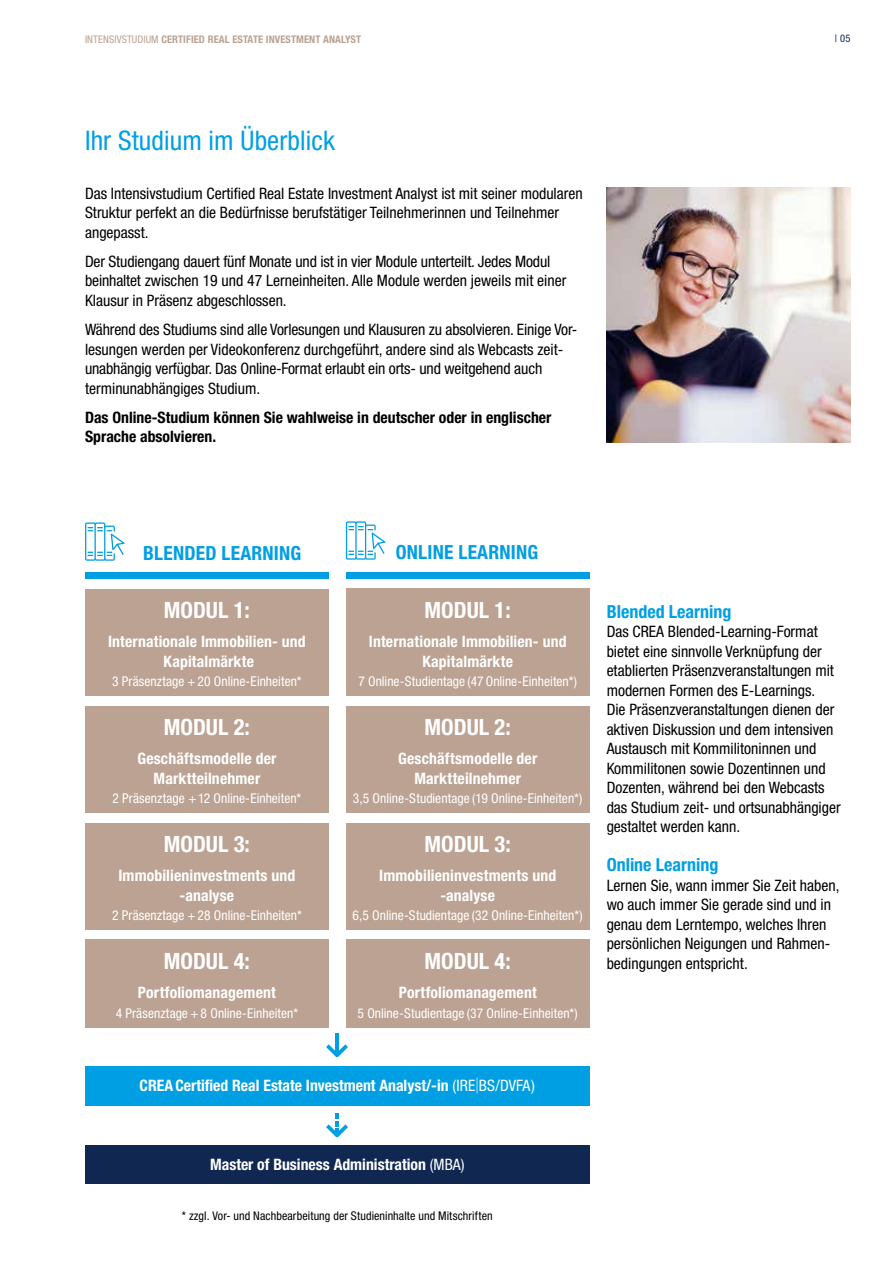
<style>
.page{position:relative;width:893px;height:1263px;background:#fff}
.page>*{position:absolute;margin:0;border:0;box-sizing:border-box;transform-origin:0 0}
.t1{font:condensed 27px "Helvetica Neue LT Pro";letter-spacing:.005em;color:#009fe3}
.t2{font:700 condensed 22.5px "Helvetica Neue LT Pro";color:#fff}
.t3{font:700 condensed 19.5px "Helvetica Neue LT Pro";letter-spacing:.01em;color:#009fe3}
.t4{font:700 condensed 18px "Helvetica Neue LT Pro";color:#009fe3}
.t5{font:condensed 15.75px/19.5px "Helvetica Neue LT Pro";color:#000}
.t6{font:700 condensed 15.75px/19.5px "Helvetica Neue LT Pro";letter-spacing:.01em;color:#fff;text-align:center}
.t7{font:700 condensed 15.75px/19.5px "Helvetica Neue LT Pro";color:#000}
.t8{font:condensed 13.5px "Helvetica Neue LT Pro";color:#fff}
.t9{font:condensed 12px "Helvetica Neue LT Pro";letter-spacing:.005em;color:#000}
.t10{font:700 condensed 10.5px "Helvetica Neue LT Pro";letter-spacing:.01em;color:#bba292}
.t11{font:condensed 10.5px "Helvetica Neue LT Pro";color:#102851}
.s1{font-weight:400}
.s2{font-weight:100;font-stretch:normal}
</style>
<div class="page">
<img style="left:607px;top:187px;width:243px;height:255px">
<div style="left:85px;top:1067px;width:505px;height:39px;background:#009fe3"></div>
<div style="left:85px;top:1145px;width:505px;height:39px;background:#102851"></div>
<div style="left:85px;top:572px;width:244px;height:7px;background:#009fe3"></div>
<div style="left:346px;top:572px;width:244px;height:7px;background:#009fe3"></div>
<svg style="left:85px;top:522px;width:40px;height:39px"></svg>
<svg style="left:346px;top:521px;width:39px;height:39px"></svg>
<hr style="left:335px;top:1033px;width:4px;height:22px;background:#009fe3">
<svg style="left:326px;top:1044px;width:22px;height:13px"></svg>
<div style="left:85px;top:589px;width:244px;height:107px;background:#bba292"></div>
<div style="left:346px;top:588px;width:244px;height:108px;background:#bba292"></div>
<div style="left:85px;top:706px;width:244px;height:107px;background:#bba292"></div>
<div style="left:346px;top:706px;width:244px;height:107px;background:#bba292"></div>
<div style="left:85px;top:823px;width:244px;height:107px;background:#bba292"></div>
<div style="left:346px;top:823px;width:244px;height:107px;background:#bba292"></div>
<div style="left:85px;top:939px;width:244px;height:88px;background:#bba292"></div>
<div style="left:346px;top:939px;width:244px;height:88px;background:#bba292"></div>
<svg style="left:326px;top:1113px;width:22px;height:24px"></svg>
<p class="t10" style="left:85px;top:32px;width:278px"><span class="s1">INTENSIVSTUDIUM</span> CERTIFIED REAL ESTATE INVESTMENT ANALYST</p>
<p class="t11" style="left:835px;top:32px;width:17px">| 05</p>
<h1 class="t1" style="left:85px;top:125px;width:252px">Ihr Studium im Überblick</h1>
<p class="t5" style="left:85px;top:183px;width:499px">Das Intensivstudium Certified Real Estate Investment Analyst ist mit seiner modularen<br>Struktur perfekt an die Bedürfnisse berufstätiger Teilnehmerinnen und Teilnehmer angepasst.</p>
<p class="t5" style="left:85px;top:251px;width:483px">Der Studiengang dauert fünf Monate und ist in vier Module unterteilt. Jedes Modul beinhaltet zwischen 19 und 47 Lerneinheiten. Alle Module werden jeweils mit einer<br>Klausur in Präsenz abgeschlossen.</p>
<p class="t5" style="left:85px;top:320px;width:494px">Während des Studiums sind alle Vorlesungen und Klausuren zu absolvieren. Einige Vor&shy;lesungen werden per Videokonferenz durchgeführt, andere sind als Webcasts zeit&shy;unabhängig verfügbar. Das Online-Format erlaubt ein orts- und weitgehend auch terminunabhängiges Studium.</p>
<p class="t7" style="left:85px;top:407px;width:468px">Das Online-Studium können Sie wahlweise in deutscher oder in englischer<br>Sprache absolvieren.</p>
<p class="t3" style="left:143px;top:541px;width:160px">BLENDED LEARNING</p>
<p class="t3" style="left:396px;top:540px;width:144px">ONLINE LEARNING</p>
<h2 class="t2" style="left:164px;top:596px;width:88px">MODUL 1:</h2>
<p class="t6" style="left:108px;top:631px;width:199px">Internationale Immobilien- und<br>Kapitalmärkte</p>
<p class="t8" style="left:112px;top:673px;width:191px">3 Präsenztage + 20 Online-Einheiten*</p>
<h2 class="t2" style="left:164px;top:713px;width:88px">MODUL 2:</h2>
<p class="t6" style="left:137px;top:748px;width:141px">Geschäftsmodelle der<br>Marktteilnehmer</p>
<p class="t8" style="left:112px;top:790px;width:190px">2 Präsenztage + 12 Online-Einheiten*</p>
<h2 class="t2" style="left:164px;top:830px;width:88px">MODUL 3:</h2>
<p class="t6" style="left:118px;top:865px;width:178px">Immobilieninvestments und -analyse</p>
<p class="t8" style="left:112px;top:907px;width:191px">2 Präsenztage + 28 Online-Einheiten*</p>
<h2 class="t2" style="left:164px;top:947px;width:88px">MODUL 4:</h2>
<p class="t6" style="left:138px;top:982px;width:139px">Portfoliomanagement</p>
<p class="t8" style="left:116px;top:1005px;width:184px">4 Präsenztage + 8 Online-Einheiten*</p>
<h2 class="t2" style="left:425px;top:596px;width:88px">MODUL 1:</h2>
<p class="t6" style="left:369px;top:631px;width:199px">Internationale Immobilien- und<br>Kapitalmärkte</p>
<p class="t8" style="left:358px;top:673px;width:220px">7 Online-Studientage (47 Online-Einheiten*)</p>
<h2 class="t2" style="left:425px;top:713px;width:88px">MODUL 2:</h2>
<p class="t6" style="left:398px;top:748px;width:141px">Geschäftsmodelle der<br>Marktteilnehmer</p>
<p class="t8" style="left:353px;top:790px;width:231px">3,5 Online-Studientage (19 Online-Einheiten*)</p>
<h2 class="t2" style="left:425px;top:830px;width:88px">MODUL 3:</h2>
<p class="t6" style="left:379px;top:865px;width:178px">Immobilieninvestments und -analyse</p>
<p class="t8" style="left:353px;top:907px;width:232px">6,5 Online-Studientage (32 Online-Einheiten*)</p>
<h2 class="t2" style="left:425px;top:947px;width:88px">MODUL 4:</h2>
<p class="t6" style="left:399px;top:982px;width:139px">Portfoliomanagement</p>
<p class="t8" style="left:358px;top:1005px;width:222px">5 Online-Studientage (37 Online-Einheiten*)</p>
<p class="t6" style="left:140px;top:1076px;width:397px">CREA Certified Real Estate Investment Analyst/-in <span class="s1">(IRE</span><span class="s2">|</span><span class="s1">BS/DVFA)</span></p>
<p class="t4" style="left:607px;top:600px;width:126px">Blended Learning</p>
<p class="t5" style="left:607px;top:622px;width:236px">Das CREA Blended-Learning-Format bietet eine sinnvolle Verknüpfung der etablierten Präsenzveranstaltungen mit modernen Formen des E-Learnings.<br>Die Präsenzveranstaltungen dienen der aktiven Diskussion und dem intensiven Austausch mit Kommilitoninnen und Kommilitonen sowie Dozentinnen und Dozenten, während bei den Webcasts das Studium zeit- und ortsunabhängiger gestaltet werden kann.</p>
<p class="t4" style="left:607px;top:854px;width:113px">Online Learning</p>
<p class="t5" style="left:607px;top:875px;width:234px">Lernen Sie, wann immer Sie Zeit haben, wo auch immer Sie gerade sind und in genau dem Lerntempo, welches Ihren persönlichen Neigungen und Rahmen&shy;bedingungen entspricht.</p>
<p class="t6" style="left:210px;top:1154px;width:256px">Master of Business Administration <span class="s1">(MBA)</span></p>
<p class="t9" style="left:182px;top:1209px;width:312px">* zzgl. Vor- und Nachbearbeitung der Studieninhalte und Mitschriften</p>
</div>
